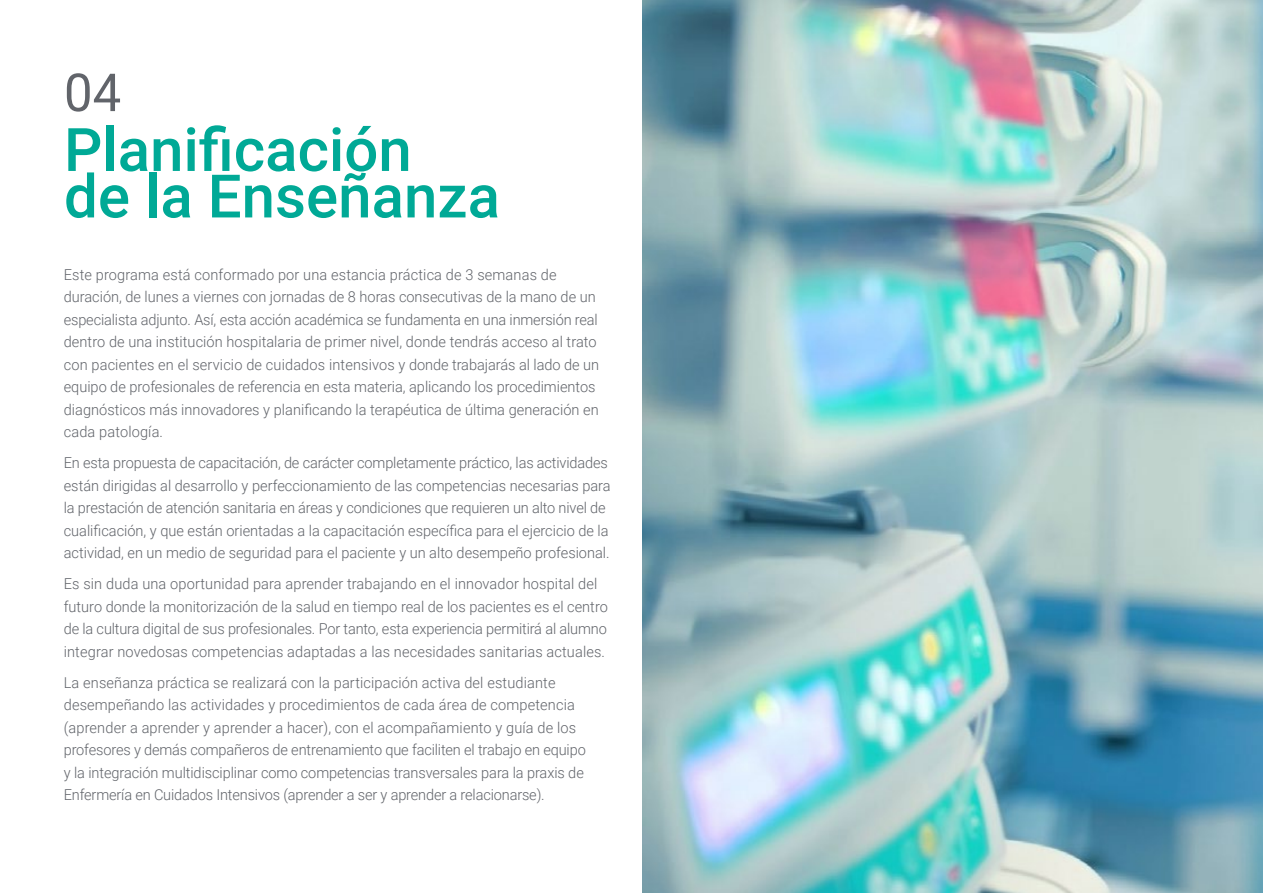
<style>
.page{position:relative;width:1263px;height:893px;background:#fff}
.page>*{position:absolute;margin:0;border:0;box-sizing:border-box;transform-origin:0 0}
.t1{font:500 60px/46.5px "Roboto";color:#00a996}
.t2{font:52.5px "Roboto";color:#61646a}
.t3{font:300 15px/22.5px "Roboto";color:#61646a}
</style>
<div class="page">
<img style="left:642px;top:0;width:621px;height:893px">
<h2 class="t2" style="left:64px;top:56px;width:59px">04</h2>
<h1 class="t1" style="left:64px;top:124px;width:437px">Planificación<br>de la Enseñanza</h1>
<p class="t3" style="left:64px;top:262px;width:537px">Este programa está conformado por una estancia práctica de 3 semanas de duración, de lunes a viernes con jornadas de 8 horas consecutivas de la mano de un especialista adjunto. Así, esta acción académica se fundamenta en una inmersión real dentro de una institución hospitalaria de primer nivel, donde tendrás acceso al trato con pacientes en el servicio de cuidados intensivos y donde trabajarás al lado de un equipo de profesionales de referencia en esta materia, aplicando los procedimientos diagnósticos más innovadores y planificando la terapéutica de última generación en cada patología.</p>
<p class="t3" style="left:64px;top:451px;width:548px">En esta propuesta de capacitación, de carácter completamente práctico, las actividades están dirigidas al desarrollo y perfeccionamiento de las competencias necesarias para la prestación de atención sanitaria en áreas y condiciones que requieren un alto nivel de cualificación, y que están orientadas a la capacitación específica para el ejercicio de la actividad, en un medio de seguridad para el paciente y un alto desempeño profesional.</p>
<p class="t3" style="left:64px;top:572px;width:546px">Es sin duda una oportunidad para aprender trabajando en el innovador hospital del futuro donde la monitorización de la salud en tiempo real de los pacientes es el centro de la cultura digital de sus profesionales. Por tanto, esta experiencia permitirá al alumno integrar novedosas competencias adaptadas a las necesidades sanitarias actuales.</p>
<p class="t3" style="left:64px;top:670px;width:523px">La enseñanza práctica se realizará con la participación activa del estudiante desempeñando las actividades y procedimientos de cada área de competencia (aprender a aprender y aprender a hacer), con el acompañamiento y guía de los profesores y demás compañeros de entrenamiento que faciliten el trabajo en equipo y la integración multidisciplinar como competencias transversales para la praxis de Enfermería en Cuidados Intensivos (aprender a ser y aprender a relacionarse).</p>
</div>
